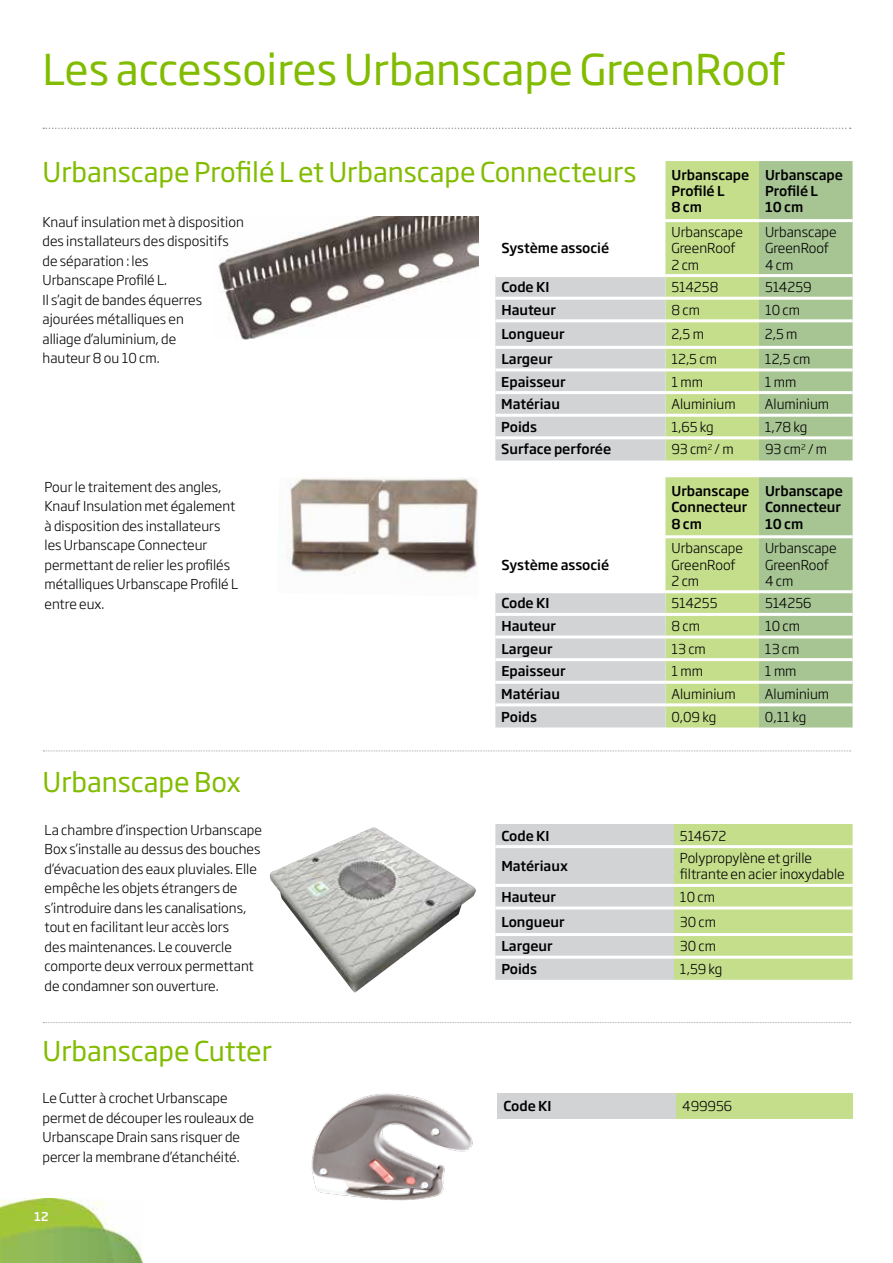
<style>
.page{position:relative;width:893px;height:1263px;background:#fff}
.page>*{position:absolute;margin:0;border:0;box-sizing:border-box;transform-origin:0 0}
.t1{font:42px "Soho Gothic Pro";color:#82bc00}
.t2{font:27px "Soho Gothic Pro";color:#82bc00}
.t3{font:300 13.5px/19.5px "Soho Gothic Pro";color:#000}
.t4{font:500 13.5px/16.2px "Soho Gothic Pro";color:#000}
.t5{font:500 12px "Soho Gothic Pro";color:#fff}
</style>
<div class="page">
<img style="left:0;top:1198px;width:145px;height:65px">
<svg style="left:495px;top:161px;width:358px;height:299px"></svg>
<hr style="left:495px;top:219px;width:170px;height:3px;background:#fff">
<hr style="left:665px;top:219px;width:94px;height:3px;background:#fff">
<hr style="left:759px;top:219px;width:94px;height:3px;background:#fff">
<hr style="left:495px;top:274px;width:170px;height:3px;background:#fff">
<hr style="left:665px;top:274px;width:94px;height:3px;background:#fff">
<hr style="left:759px;top:274px;width:94px;height:3px;background:#fff">
<hr style="left:495px;top:297px;width:170px;height:3px;background:#fff">
<hr style="left:665px;top:297px;width:94px;height:3px;background:#fff">
<hr style="left:759px;top:297px;width:94px;height:3px;background:#fff">
<hr style="left:495px;top:319px;width:170px;height:3px;background:#fff">
<hr style="left:665px;top:319px;width:94px;height:3px;background:#fff">
<hr style="left:759px;top:319px;width:94px;height:3px;background:#fff">
<hr style="left:495px;top:346px;width:170px;height:3px;background:#fff">
<hr style="left:665px;top:346px;width:94px;height:3px;background:#fff">
<hr style="left:759px;top:346px;width:94px;height:3px;background:#fff">
<hr style="left:495px;top:368px;width:170px;height:3px;background:#fff">
<hr style="left:665px;top:368px;width:94px;height:3px;background:#fff">
<hr style="left:759px;top:368px;width:94px;height:3px;background:#fff">
<hr style="left:495px;top:391px;width:170px;height:3px;background:#fff">
<hr style="left:665px;top:391px;width:94px;height:3px;background:#fff">
<hr style="left:759px;top:391px;width:94px;height:3px;background:#fff">
<hr style="left:495px;top:414px;width:170px;height:3px;background:#fff">
<hr style="left:665px;top:414px;width:94px;height:3px;background:#fff">
<hr style="left:759px;top:414px;width:94px;height:3px;background:#fff">
<hr style="left:495px;top:436px;width:170px;height:3px;background:#fff">
<hr style="left:665px;top:436px;width:94px;height:3px;background:#fff">
<hr style="left:759px;top:436px;width:94px;height:3px;background:#fff">
<svg style="left:495px;top:824px;width:358px;height:156px;background:#cbd8b1"></svg>
<hr style="left:495px;top:845px;width:179px;height:3px;background:#fff">
<hr style="left:674px;top:845px;width:179px;height:3px;background:#fff">
<hr style="left:495px;top:884px;width:179px;height:3px;background:#fff">
<hr style="left:674px;top:884px;width:179px;height:3px;background:#fff">
<hr style="left:495px;top:906px;width:179px;height:3px;background:#fff">
<hr style="left:674px;top:906px;width:179px;height:3px;background:#fff">
<hr style="left:495px;top:933px;width:179px;height:3px;background:#fff">
<hr style="left:674px;top:933px;width:179px;height:3px;background:#fff">
<hr style="left:495px;top:956px;width:179px;height:3px;background:#fff">
<hr style="left:674px;top:956px;width:179px;height:3px;background:#fff">
<img style="left:218px;top:216px;width:260px;height:124px">
<img style="left:269px;top:827px;width:207px;height:166px">
<svg style="left:495px;top:477px;width:358px;height:250px"></svg>
<hr style="left:495px;top:535px;width:170px;height:3px;background:#fff">
<hr style="left:665px;top:535px;width:94px;height:3px;background:#fff">
<hr style="left:759px;top:535px;width:94px;height:3px;background:#fff">
<hr style="left:495px;top:590px;width:170px;height:3px;background:#fff">
<hr style="left:665px;top:590px;width:94px;height:3px;background:#fff">
<hr style="left:759px;top:590px;width:94px;height:3px;background:#fff">
<hr style="left:495px;top:613px;width:170px;height:3px;background:#fff">
<hr style="left:665px;top:613px;width:94px;height:3px;background:#fff">
<hr style="left:759px;top:613px;width:94px;height:3px;background:#fff">
<hr style="left:495px;top:635px;width:170px;height:3px;background:#fff">
<hr style="left:665px;top:635px;width:94px;height:3px;background:#fff">
<hr style="left:759px;top:635px;width:94px;height:3px;background:#fff">
<hr style="left:495px;top:658px;width:170px;height:3px;background:#fff">
<hr style="left:665px;top:658px;width:94px;height:3px;background:#fff">
<hr style="left:759px;top:658px;width:94px;height:3px;background:#fff">
<hr style="left:495px;top:681px;width:170px;height:3px;background:#fff">
<hr style="left:665px;top:681px;width:94px;height:3px;background:#fff">
<hr style="left:759px;top:681px;width:94px;height:3px;background:#fff">
<hr style="left:495px;top:703px;width:170px;height:3px;background:#fff">
<hr style="left:665px;top:703px;width:94px;height:3px;background:#fff">
<hr style="left:759px;top:703px;width:94px;height:3px;background:#fff">
<img style="left:287px;top:478px;width:191px;height:98px">
<svg style="left:43px;top:128px;width:808px;height:1px"></svg>
<svg style="left:43px;top:750px;width:808px;height:1px"></svg>
<svg style="left:43px;top:1022px;width:808px;height:1px"></svg>
<div style="left:497px;top:1093px;width:179px;height:25px;background:#d1d3d5"></div>
<div style="left:676px;top:1093px;width:176px;height:25px;background:#c5de8c"></div>
<img style="left:311px;top:1093px;width:162px;height:108px">
<h1 class="t1" style="left:43px;top:37px;width:745px">Les accessoires Urbanscape GreenRoof</h1>
<h2 class="t2" style="left:43px;top:151px;width:595px">Urbanscape Profilé L et Urbanscape Connecteurs</h2>
<p class="t4" style="left:671px;top:166px;width:80px">Urbanscape<br>Profilé L<br>8 cm</p>
<p class="t4" style="left:765px;top:166px;width:80px">Urbanscape<br>Profilé L<br>10 cm</p>
<p class="t3" style="left:43px;top:211px;width:203px">Knauf insulation met à disposition des installateurs des dispositifs de séparation : les<br>Urbanscape Profilé L.<br>Il s’agit de bandes équerres ajourées métalliques en<br>alliage d’aluminium, de<br>hauteur 8 ou 10 cm.</p>
<p class="t3" style="left:45px;top:476px;width:195px">Pour le traitement des angles,<br>Knauf Insulation met également à disposition des installateurs les Urbanscape Connecteur permettant de relier les profilés métalliques Urbanscape Profilé L entre eux.</p>
<h2 class="t2" style="left:43px;top:761px;width:200px">Urbanscape Box</h2>
<p class="t3" style="left:45px;top:819px;width:219px">La chambre d’inspection Urbanscape Box s’installe au dessus des bouches d’évacuation des eaux pluviales. Elle empêche les objets étrangers de s’introduire dans les canalisations, tout en facilitant leur accès lors<br>des maintenances. Le couvercle comporte deux verroux permettant de condamner son ouverture.</p>
<h2 class="t2" style="left:43px;top:1030px;width:231px">Urbanscape Cutter</h2>
<p class="t3" style="left:43px;top:1088px;width:213px">Le Cutter à crochet Urbanscape permet de découper les rouleaux de Urbanscape Drain sans risquer de percer la membrane d’étanchéité.</p>
<p class="t5" style="left:34px;top:1207px;width:16px">12</p>
<p class="t4" style="left:501px;top:239px;width:109px">Système associé</p>
<p class="t3" style="left:671px;top:223px;width:73px;line-height:16.2px">Urbanscape<br>GreenRoof<br>2 cm</p>
<p class="t3" style="left:765px;top:223px;width:73px;line-height:16.2px">Urbanscape<br>GreenRoof<br>4 cm</p>
<p class="t4" style="left:501px;top:278px;width:50px">Code KI</p>
<p class="t3" style="left:671px;top:277px;width:48px">514258</p>
<p class="t3" style="left:765px;top:277px;width:48px">514259</p>
<p class="t4" style="left:501px;top:301px;width:56px">Hauteur</p>
<p class="t3" style="left:671px;top:299px;width:30px">8 cm</p>
<p class="t3" style="left:765px;top:299px;width:37px">10 cm</p>
<p class="t4" style="left:501px;top:325px;width:65px">Longueur</p>
<p class="t3" style="left:671px;top:324px;width:34px">2,5 m</p>
<p class="t3" style="left:765px;top:324px;width:34px">2,5 m</p>
<p class="t4" style="left:501px;top:350px;width:53px">Largeur</p>
<p class="t3" style="left:671px;top:348px;width:47px">12,5 cm</p>
<p class="t3" style="left:765px;top:348px;width:47px">12,5 cm</p>
<p class="t4" style="left:501px;top:373px;width:66px">Epaisseur</p>
<p class="t3" style="left:671px;top:371px;width:33px">1 mm</p>
<p class="t3" style="left:765px;top:371px;width:33px">1 mm</p>
<p class="t4" style="left:501px;top:395px;width:60px">Matériau</p>
<p class="t3" style="left:671px;top:394px;width:66px">Aluminium</p>
<p class="t3" style="left:765px;top:394px;width:66px">Aluminium</p>
<p class="t4" style="left:501px;top:418px;width:37px">Poids</p>
<p class="t3" style="left:671px;top:416px;width:44px">1,65 kg</p>
<p class="t3" style="left:765px;top:416px;width:44px">1,78 kg</p>
<p class="t4" style="left:501px;top:440px;width:112px">Surface perforée</p>
<p class="t3" style="left:671px;top:439px;width:64px">93 cm<sup>2</sup> / m</p>
<p class="t3" style="left:765px;top:439px;width:64px">93 cm<sup>2</sup> / m</p>
<p class="t4" style="left:501px;top:556px;width:109px">Système associé</p>
<p class="t4" style="left:671px;top:482px;width:80px">Urbanscape<br>Connecteur<br>8 cm</p>
<p class="t4" style="left:765px;top:482px;width:80px">Urbanscape<br>Connecteur<br>10 cm</p>
<p class="t3" style="left:671px;top:539px;width:73px;line-height:16.2px">Urbanscape<br>GreenRoof<br>2 cm</p>
<p class="t3" style="left:765px;top:539px;width:73px;line-height:16.2px">Urbanscape<br>GreenRoof<br>4 cm</p>
<p class="t4" style="left:501px;top:594px;width:50px">Code KI</p>
<p class="t3" style="left:671px;top:593px;width:48px">514255</p>
<p class="t3" style="left:765px;top:593px;width:48px">514256</p>
<p class="t4" style="left:501px;top:617px;width:56px">Hauteur</p>
<p class="t3" style="left:671px;top:615px;width:30px">8 cm</p>
<p class="t3" style="left:765px;top:615px;width:37px">10 cm</p>
<p class="t4" style="left:501px;top:640px;width:53px">Largeur</p>
<p class="t3" style="left:671px;top:638px;width:36px">13 cm</p>
<p class="t3" style="left:765px;top:638px;width:36px">13 cm</p>
<p class="t4" style="left:501px;top:662px;width:66px">Epaisseur</p>
<p class="t3" style="left:671px;top:661px;width:33px">1 mm</p>
<p class="t3" style="left:765px;top:661px;width:33px">1 mm</p>
<p class="t4" style="left:501px;top:685px;width:60px">Matériau</p>
<p class="t3" style="left:671px;top:683px;width:66px">Aluminium</p>
<p class="t3" style="left:765px;top:683px;width:66px">Aluminium</p>
<p class="t4" style="left:501px;top:708px;width:37px">Poids</p>
<p class="t3" style="left:671px;top:706px;width:46px">0,09 kg</p>
<p class="t3" style="left:765px;top:706px;width:43px">0,11 kg</p>
<p class="t4" style="left:501px;top:827px;width:50px">Code KI</p>
<p class="t3" style="left:680px;top:825px;width:48px">514672</p>
<p class="t4" style="left:501px;top:857px;width:68px">Matériaux</p>
<p class="t3" style="left:680px;top:849px;width:166px;line-height:16.2px">Polypropylène et grille filtrante en acier inoxydable</p>
<p class="t4" style="left:501px;top:888px;width:56px">Hauteur</p>
<p class="t3" style="left:680px;top:886px;width:37px">10 cm</p>
<p class="t4" style="left:501px;top:913px;width:65px">Longueur</p>
<p class="t3" style="left:680px;top:911px;width:38px">30 cm</p>
<p class="t4" style="left:501px;top:937px;width:53px">Largeur</p>
<p class="t3" style="left:680px;top:935px;width:38px">30 cm</p>
<p class="t4" style="left:501px;top:960px;width:37px">Poids</p>
<p class="t3" style="left:680px;top:958px;width:44px">1,59 kg</p>
<p class="t4" style="left:503px;top:1097px;width:50px">Code KI</p>
<p class="t3" style="left:682px;top:1095px;width:52px">499956</p>
</div>
